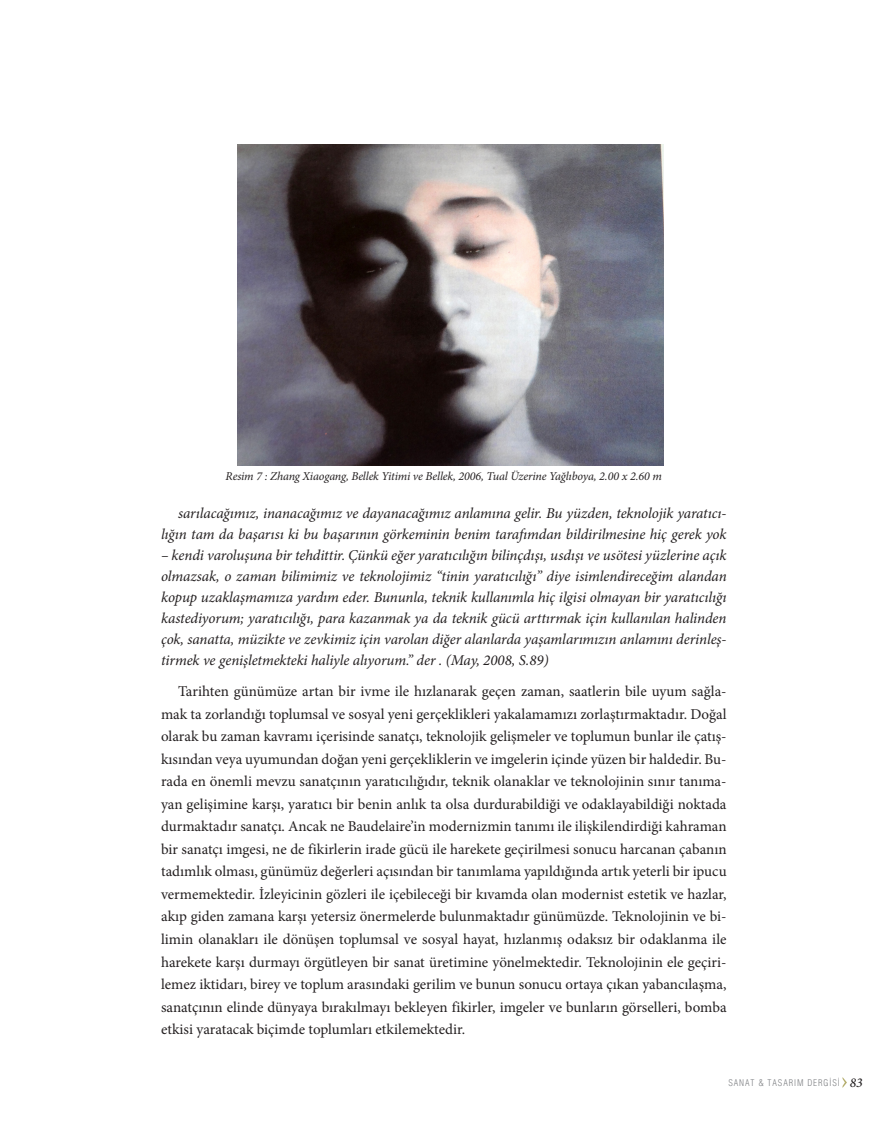
<style>
.page{position:relative;width:893px;height:1127px;background:#fff}
.page>*{position:absolute;margin:0;border:0;box-sizing:border-box;transform-origin:0 0}
.ANAMETIN{font:15px/22.5px "Minion Pro";color:#231f20;text-align:justify}
.alinti{font:italic 15px/21px "Minion Pro";letter-spacing:-.01em;color:#231f20;text-align:right}
.YAZARADI{font:italic 12px "Minion Pro";letter-spacing:-.01em;color:#231f20}
.t1{font:300 condensed 9px "Helvetica";letter-spacing:.1em;color:#808285}
.s1{font-family:"Minion Pro";font-weight:500;font-style:italic;font-stretch:normal;font-size:13.5px;color:#231f20}
</style>
<div class="page">
<svg style="left:842px;top:1077px;width:5px;height:11px"></svg>
<img style="left:237px;top:145px;width:427px;height:321px">
<p class="YAZARADI" style="left:226px;top:468px;width:438px">Resim 7 : Zhang Xiaogang, Bellek Yitimi ve Bellek, 2006, Tual Üzerine Yağlıboya, 2.00 x 2.60 m</p>
<p class="alinti" style="left:161px;top:503px;width:567px">sarılacağımız, inanacağımız ve dayanacağımız anlamına gelir. Bu yüzden, teknolojik yaratıcı&shy;lığın tam da başarısı ki bu başarının görkeminin benim tarafımdan bildirilmesine hiç gerek yok</p>
<p class="alinti" style="left:161px;top:545px;width:567px;text-align:justify">– kendi varoluşuna bir tehdittir. Çünkü eğer yaratıcılığın bilinçdışı, usdışı ve usötesi yüzlerine açık olmazsak, o zaman bilimimiz ve teknolojimiz “tinin yaratıcılığı” diye isimlendireceğim alandan kopup uzaklaşmamıza yardım eder. Bununla, teknik kullanımla hiç ilgisi olmayan bir yaratıcılığı kastediyorum; yaratıcılığı, para kazanmak ya da teknik gücü arttırmak için kullanılan halinden çok, sanatta, müzikte ve zevkimiz için varolan diğer alanlarda yaşamlarımızın anlamını derinleş&shy;tirmek ve genişletmekteki haliyle alıyorum.” der . (May, 2008, S.89)</p>
<p class="ANAMETIN" style="left:161px;top:680px;width:567px;text-indent:17px">Tarihten günümüze artan bir ivme ile hızlanarak geçen zaman, saatlerin bile uyum sağla&shy;mak ta zorlandığı toplumsal ve sosyal yeni gerçeklikleri yakalamamızı zorlaştırmaktadır. Doğal olarak bu zaman kavramı içerisinde sanatçı, teknolojik gelişmeler ve toplumun bunlar ile çatış&shy;kısından veya uyumundan doğan yeni gerçekliklerin ve imgelerin içinde yüzen bir haldedir. Bu&shy;rada en önemli mevzu sanatçının yaratıcılığıdır, teknik olanaklar ve teknolojinin sınır tanıma&shy;yan gelişimine karşı, yaratıcı bir benin anlık ta olsa durdurabildiği ve odaklayabildiği noktada durmaktadır sanatçı. Ancak ne Baudelaire’in modernizmin tanımı ile ilişkilendirdiği kahraman bir sanatçı imgesi, ne de fikirlerin irade gücü ile harekete geçirilmesi sonucu harcanan çabanın tadımlık olması, günümüz değerleri açısından bir tanımlama yapıldığında artık yeterli bir ipucu vermemektedir. İzleyicinin gözleri ile içebileceği bir kıvamda olan modernist estetik ve hazlar, akıp giden zamana karşı yetersiz önermelerde bulunmaktadır günümüzde. Teknolojinin ve bi&shy;limin olanakları ile dönüşen toplumsal ve sosyal hayat, hızlanmış odaksız bir odaklanma ile harekete karşı durmayı örgütleyen bir sanat üretimine yönelmektedir. Teknolojinin ele geçiri&shy;lemez iktidarı, birey ve toplum arasındaki gerilim ve bunun sonucu ortaya çıkan yabancılaşma, sanatçının elinde dünyaya bırakılmayı bekleyen fikirler, imgeler ve bunların görselleri, bomba etkisi yaratacak biçimde toplumları etkilemektedir.</p>
<p class="t1" style="left:728px;top:1078px;width:136px">SANAT &amp; TASARIM DERGİSİ <span class="s1">83</span></p>
</div>
